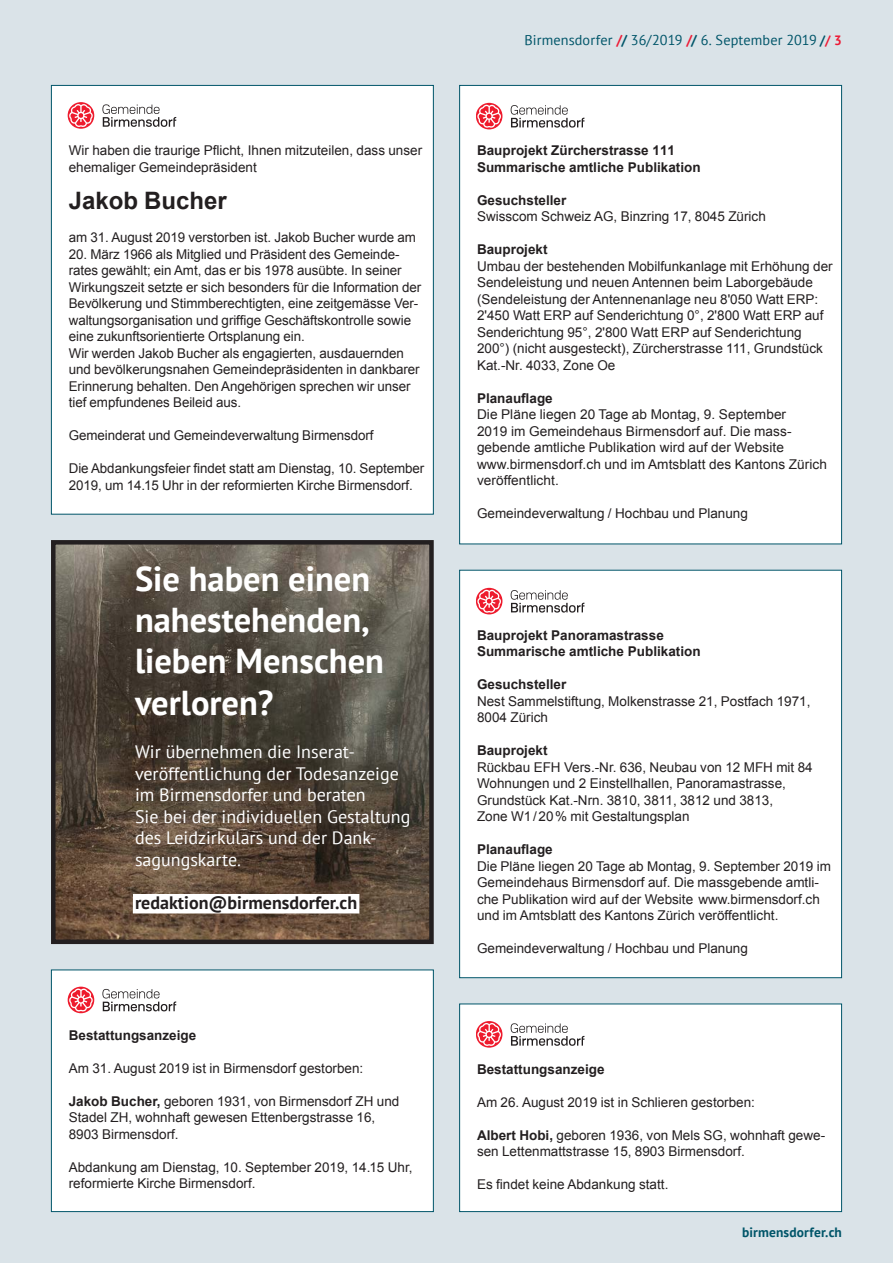
<style>
.page{position:relative;width:893px;height:1263px;background:#dae3e8}
.page>*{position:absolute;margin:0;border:0;box-sizing:border-box;transform-origin:0 0}
.t1{font:700 34.5px/41.4px "PT Sans";color:#fff}
.t2{font:700 24px "Arial";color:#231f20}
.t3{font:18px/21.6px "PT Sans";color:#fff}
.t4{font:700 18px "PT Sans";color:#231f20}
.t5{font:14.25px "PT Sans";letter-spacing:.005em;color:#005569}
.t6{font:13.5px/16.5px "Arial";color:#231f20}
.t7{font:700 13.5px/16.5px "Arial";color:#231f20}
.t8{font:700 13.5px "PT Sans";letter-spacing:.01em;color:#005569}
.s1{font-weight:700}
.s2{font-weight:700;color:#ed1a35}
.s3{font-weight:700;font-size:13.5px}
.s4{font-weight:700;font-size:13.5px;color:#ed1a35}
</style>
<div class="page">
<div style="left:460px;top:570px;width:382px;height:408px;background:#fff"></div>
<div style="left:459px;top:570px;width:383px;height:408px;border:1px solid #005569"></div>
<svg style="left:476px;top:588px;width:26px;height:26px"></svg>
<svg style="left:511px;top:590px;width:73px;height:23px"></svg>
<svg style="left:477px;top:590px;width:24px;height:23px"></svg>
<div style="left:460px;top:85px;width:382px;height:459px;background:#fff"></div>
<svg style="left:476px;top:103px;width:26px;height:26px"></svg>
<svg style="left:511px;top:105px;width:73px;height:23px"></svg>
<svg style="left:477px;top:105px;width:24px;height:23px"></svg>
<div style="left:460px;top:1004px;width:382px;height:207px;background:#fff"></div>
<div style="left:459px;top:1003px;width:383px;height:209px;border:1px solid #005569"></div>
<svg style="left:476px;top:1021px;width:26px;height:27px"></svg>
<svg style="left:511px;top:1023px;width:73px;height:23px"></svg>
<svg style="left:477px;top:1023px;width:24px;height:23px"></svg>
<div style="left:51px;top:970px;width:382px;height:241px;background:#fff"></div>
<div style="left:51px;top:969px;width:383px;height:243px;border:1px solid #005569"></div>
<svg style="left:68px;top:987px;width:26px;height:26px"></svg>
<svg style="left:102px;top:989px;width:74px;height:22px"></svg>
<svg style="left:69px;top:988px;width:24px;height:24px"></svg>
<div style="left:51px;top:85px;width:382px;height:429px;background:#fff"></div>
<svg style="left:68px;top:102px;width:26px;height:27px"></svg>
<svg style="left:102px;top:104px;width:74px;height:23px"></svg>
<svg style="left:69px;top:104px;width:24px;height:23px"></svg>
<img style="left:56px;top:545px;width:373px;height:394px">
<div style="left:51px;top:540px;width:383px;height:404px;border:4px solid #231f20"></div>
<div style="left:133px;top:894px;width:226px;height:19px;background:#fff"></div>
<p class="t6" style="left:69px;top:142px;width:355px">Wir haben die traurige Pflicht, Ihnen mitzuteilen, dass unser ehemaliger Gemeindepräsident</p>
<h2 class="t2" style="left:69px;top:185px;width:160px">Jakob Bucher</h2>
<p class="t6" style="left:69px;top:229px;width:349px">am 31. August 2019 verstorben ist. Jakob Bucher wurde am</p>
<p class="t6" style="left:69px;top:246px;width:354px">20. März 1966 als Mitglied und Präsident des Gemeinde&shy;rates gewählt; ein Amt, das er bis 1978 ausübte. In seiner Wirkungszeit setzte er sich besonders für die Information der Bevölkerung und Stimmberechtigten, eine zeitgemässe Ver&shy;waltungsorganisation und griffige Geschäftskontrolle sowie eine zukunftsorientierte Ortsplanung ein.<br>Wir werden Jakob Bucher als engagierten, ausdauernden und bevölkerungsnahen Gemeindepräsidenten in dankbarer Erinnerung behalten. Den Angehörigen sprechen wir unser tief empfundenes Beileid aus.</p>
<p class="t6" style="left:69px;top:427px;width:306px">Gemeinderat und Gemeindeverwaltung Birmensdorf</p>
<p class="t6" style="left:69px;top:460px;width:357px">Die Abdankungsfeier findet statt am Dienstag, 10. September<br>2019, um 14.15 Uhr in der reformierten Kirche Birmensdorf.</p>
<h1 class="t1" style="left:135px;top:557px;width:251px">Sie haben einen nahestehenden, lieben Menschen verloren?</h1>
<h3 class="t3" style="left:135px;top:740px;width:277px">Wir übernehmen die Inserat&shy;veröffentlichung der Todesanzeige im Birmensdorfer und beraten<br>Sie bei der individuellen Gestaltung des Leidzirkulars und der Dank&shy;sagungskarte.</h3>
<h3 class="t4" style="left:135px;top:891px;width:224px">redaktion@birmensdorfer.ch</h3>
<p class="t7" style="left:69px;top:1027px;width:129px">Bestattungsanzeige</p>
<p class="t6" style="left:69px;top:1060px;width:296px">Am 31. August 2019 ist in Birmensdorf gestorben:</p>
<p class="t6" style="left:69px;top:1093px;width:332px"><span class="s1">Jakob Bucher,</span> geboren 1931, von Birmensdorf ZH und<br>Stadel ZH, wohnhaft gewesen Ettenbergstrasse 16,<br>8903 Birmensdorf.</p>
<p class="t6" style="left:69px;top:1159px;width:345px">Abdankung am Dienstag, 10. September 2019, 14.15 Uhr, reformierte Kirche Birmensdorf.</p>
<p class="t5" style="left:525px;top:31px;width:319px">Birmensdorfer <span class="s2">/</span><span class="s1">/</span> 36/2019 <span class="s2">/</span><span class="s1">/</span> 6. September 2019 <span class="s3">/</span><span class="s4">/ 3</span></p>
<p class="t7" style="left:477px;top:143px;width:225px">Bauprojekt Zürcherstrasse 111<br>Summarische amtliche Publikation</p>
<p class="t7" style="left:477px;top:192px;width:91px">Gesuchsteller</p>
<p class="t6" style="left:477px;top:208px;width:290px">Swisscom Schweiz AG, Binzring 17, 8045 Zürich</p>
<p class="t7" style="left:477px;top:242px;width:72px">Bauprojekt</p>
<p class="t6" style="left:477px;top:258px;width:357px">Umbau der bestehenden Mobilfunkanlage mit Erhöhung der Sendeleistung und neuen Antennen beim Laborgebäude (Sendeleistung der Antennenanlage neu 8'050 Watt ERP:<br>2'450 Watt ERP auf Senderichtung 0°, 2'800 Watt ERP auf Senderichtung 95°, 2'800 Watt ERP auf Senderichtung 200°) (nicht ausgesteckt), Zürcherstrasse 111, Grundstück Kat.-Nr. 4033, Zone Oe</p>
<p class="t7" style="left:477px;top:390px;width:77px">Planauflage</p>
<p class="t6" style="left:477px;top:406px;width:351px">Die Pläne liegen 20 Tage ab Montag, 9. September<br>2019 im Gemeindehaus Birmensdorf auf. Die mass&shy;gebende amtliche Publikation wird auf der Website www.birmensdorf.ch und im Amtsblatt des Kantons Zürich veröffentlicht.</p>
<p class="t6" style="left:477px;top:505px;width:272px">Gemeindeverwaltung / Hochbau und Planung</p>
<p class="t7" style="left:477px;top:627px;width:225px">Bauprojekt Panoramastrasse<br>Summarische amtliche Publikation</p>
<p class="t7" style="left:477px;top:677px;width:91px">Gesuchsteller</p>
<p class="t6" style="left:477px;top:693px;width:335px">Nest Sammelstiftung, Molkenstrasse 21, Postfach 1971,<br>8004 Zürich</p>
<p class="t7" style="left:477px;top:743px;width:72px">Bauprojekt</p>
<p class="t6" style="left:477px;top:759px;width:337px">Rückbau EFH Vers.-Nr. 636, Neubau von 12 MFH mit 84<br>Wohnungen und 2 Einstellhallen, Panoramastrasse, Grundstück Kat.-Nrn. 3810, 3811, 3812 und 3813,<br>Zone W1/20% mit Gestaltungsplan</p>
<p class="t7" style="left:477px;top:842px;width:77px">Planauflage</p>
<p class="t6" style="left:477px;top:858px;width:355px">Die Pläne liegen 20 Tage ab Montag, 9. September 2019 im Gemeindehaus Birmensdorf auf. Die massgebende amtli&shy;che Publikation wird auf der Website www.birmensdorf.ch und im Amtsblatt des Kantons Zürich veröffentlicht.</p>
<p class="t6" style="left:477px;top:940px;width:272px">Gemeindeverwaltung / Hochbau und Planung</p>
<p class="t7" style="left:477px;top:1061px;width:129px">Bestattungsanzeige</p>
<p class="t6" style="left:477px;top:1094px;width:280px">Am 26. August 2019 ist in Schlieren gestorben:</p>
<p class="t6" style="left:477px;top:1127px;width:350px"><span class="s1">Albert Hobi,</span> geboren 1936, von Mels SG, wohnhaft gewe&shy;sen Lettenmattstrasse 15, 8903 Birmensdorf.</p>
<p class="t6" style="left:477px;top:1176px;width:193px">Es findet keine Abdankung statt.</p>
<p class="t8" style="left:742px;top:1224px;width:101px">birmensdorfer.ch</p>
</div>
